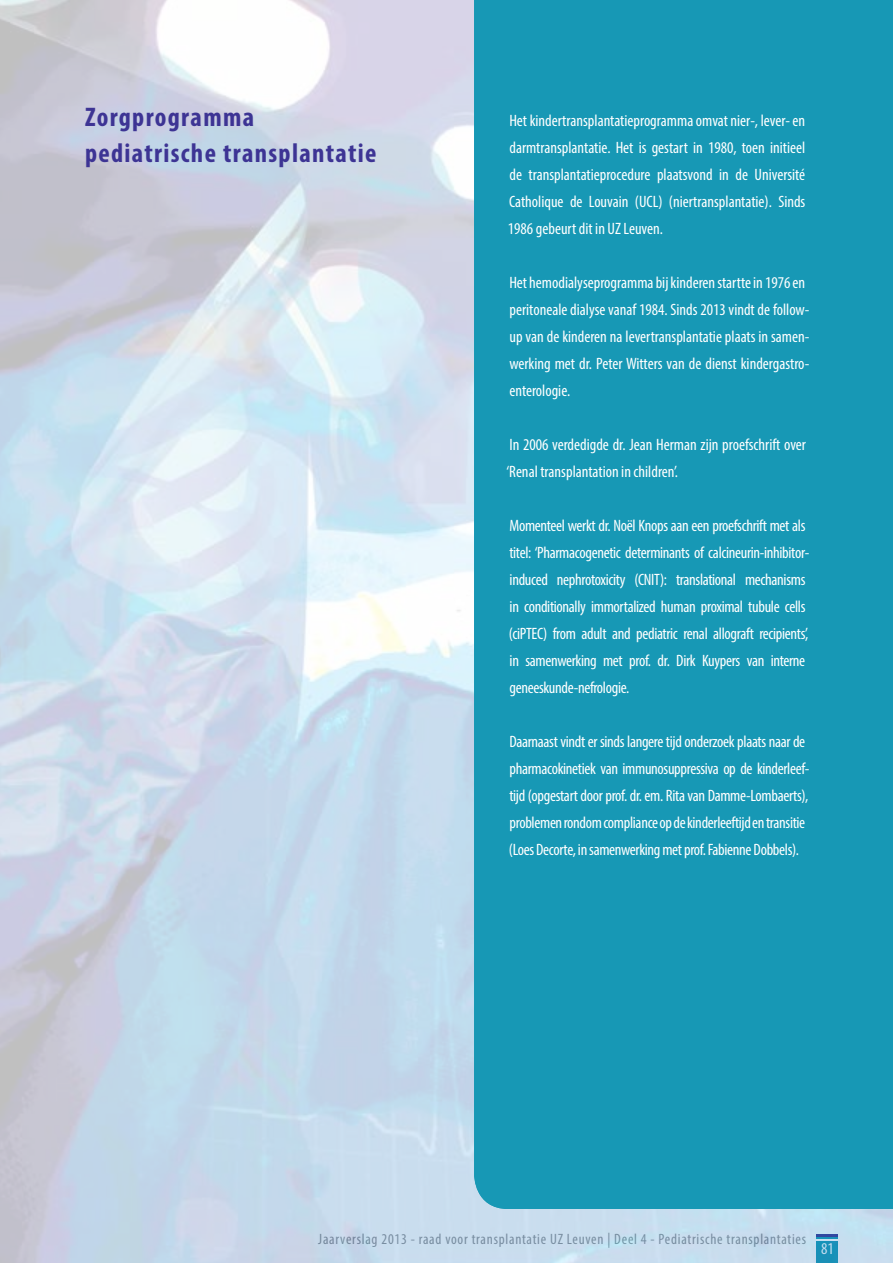
<style>
.page{position:relative;width:893px;height:1263px;background:#fff}
.page>*{position:absolute;margin:0;border:0;box-sizing:border-box;transform-origin:0 0}
.t1{font:700 condensed 27px/36px "Myriad Pro";letter-spacing:.05em;color:#3d3494}
.t2{font:condensed 16.5px/27px "Myriad Pro";letter-spacing:-.02em;color:#fff}
.t3{font:condensed 16.5px/27px "Myriad Pro";color:#fff}
.t4{font:condensed 15px "Myriad Pro";letter-spacing:.05em;color:#939598}
</style>
<div class="page">
<img style="left:0;top:0;width:893px;height:1263px">
<div style="left:474px;top:0;width:419px;height:1209px;background:#1798b5"></div>
<h1 class="t1" style="left:85px;top:98px;width:293px">Zorgprogramma pediatrische transplantatie</h1>
<p class="t2" style="left:508px;top:107px;width:299px;text-align:justify">Het kindertransplantatieprogramma omvat nier-, lever- en darmtransplantatie. Het is gestart in 1980, toen initieel de transplantatieprocedure plaatsvond in de Université Catholique de Louvain (UCL) (niertransplantatie). Sinds 1986 gebeurt dit in UZ Leuven.</p>
<p class="t3" style="left:509px;top:269px;width:302px">Het hemodialyseprogramma bij kinderen startte in 1976 en peritoneale dialyse vanaf 1984. Sinds 2013 vindt de follow&shy;up van de kinderen na levertransplantatie plaats in samen&shy;werking met dr. Peter Witters van de dienst kindergastro&shy;enterologie.</p>
<p class="t3" style="left:506px;top:431px;width:301px">In 2006 verdedigde dr. Jean Herman zijn proefschrift over ‘Renal transplantation in children’.</p>
<p class="t2" style="left:509px;top:512px;width:302px">Momenteel werkt dr. Noël Knops aan een proefschrift met als titel: ‘Pharmacogenetic determinants of calcineurin-inhibitor&shy;induced nephrotoxicity (CNIT): translational mechanisms in conditionally immortalized human proximal tubule cells (ciPTEC) from adult and pediatric renal allograft recipients’, in samenwerking met prof. dr. Dirk Kuypers van interne geneeskunde-nefrologie.</p>
<p class="t2" style="left:509px;top:728px;width:302px">Daarnaast vindt er sinds langere tijd onderzoek plaats naar de pharmacokinetiek van immunosuppressiva op de kinderleef&shy;tijd (opgestart door prof. dr. em. Rita van Damme-Lombaerts), problemen rondom compliance op de kinderleeftijd en transitie (Loes Decorte, in samenwerking met prof. Fabienne Dobbels).</p>
<p class="t4" style="left:318px;top:1230px;width:489px">Jaarverslag 2013 - raad voor transplantatie UZ Leuven | Deel 4 - Pediatrische transplantaties</p>
<p class="t2" style="left:821px;top:1235px;width:14px">81</p>
</div>
